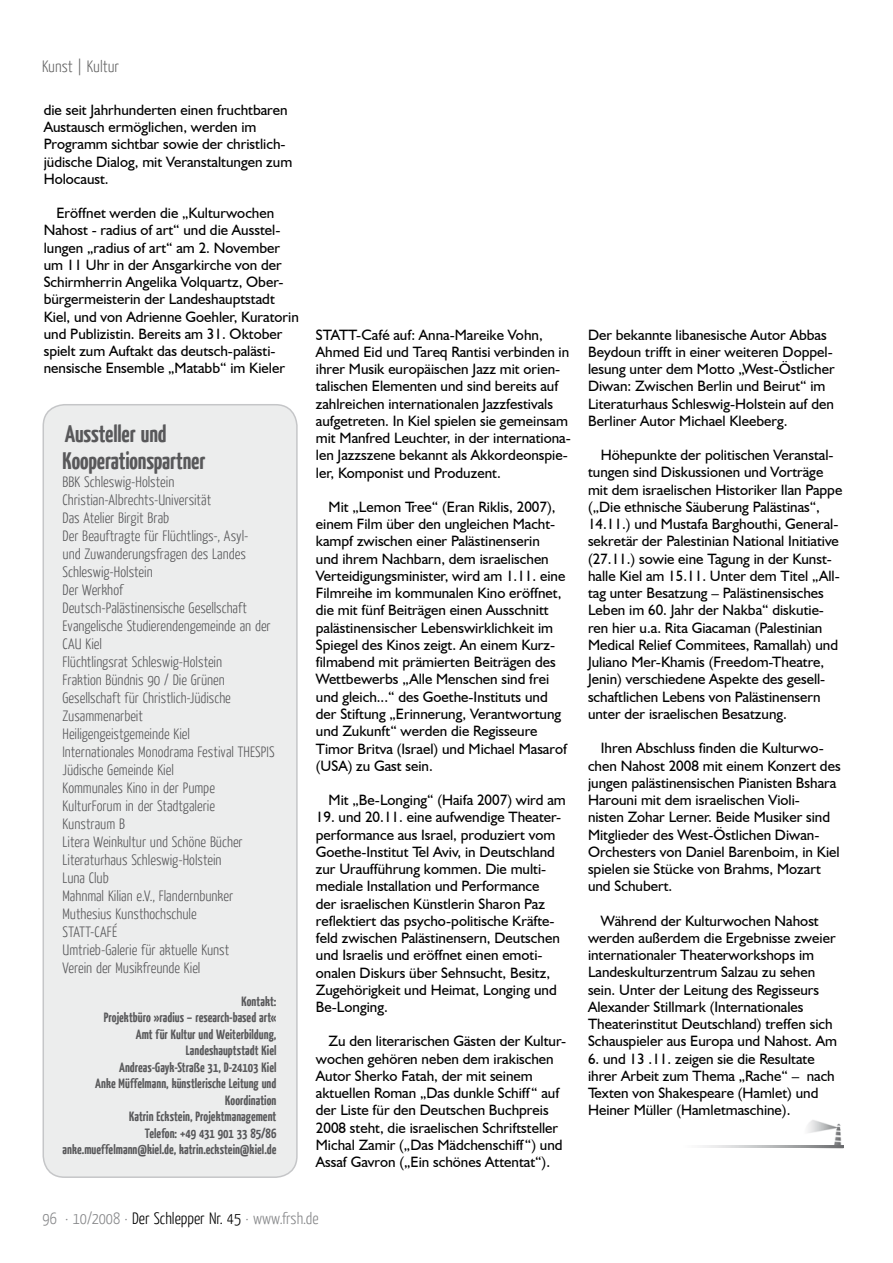
<style>
.page{position:relative;width:893px;height:1263px;background:#fff}
.page>*{position:absolute;margin:0;border:0;box-sizing:border-box;transform-origin:0 0}
.t1{font:700 24px/27px "Yanone Kaffeesatz";letter-spacing:-.01em;color:#58585a}
.t2{font:300 16.5px "Yanone Kaffeesatz";color:#87888a}
.t3{font:300 16.5px "Yanone Kaffeesatz";color:#000}
.t4{font:15px/17.2px "Humanist 521 BT";color:#000}
.t5{font:300 15px/18px "Yanone Kaffeesatz";color:#58585a}
.t6{font:700 13.5px/16.5px "Yanone Kaffeesatz";letter-spacing:.005em;color:#58585a;text-align:right}
.s1{color:#000}
</style>
<div class="page">
<img style="left:803px;top:1120px;width:40px;height:29px">
<img style="left:702px;top:1146px;width:141px;height:1px">
<div style="left:43px;top:405px;width:254px;height:772px;background:#eceded;border-radius:21px"></div>
<div style="left:43px;top:404px;width:255px;height:774px;border:2px solid #c5c6c8;border-radius:21px"></div>
<p class="t3" style="left:42px;top:56px;width:79px">Kunst | Kultur</p>
<p class="t4" style="left:44px;top:101px;width:250px">die seit Jahrhunderten einen fruchtbaren Austausch ermöglichen, werden im Programm sichtbar sowie der christlich&shy;jüdische Dialog, mit Veranstaltungen zum Holocaust.</p>
<p class="t4" style="left:44px;top:204px;width:257px;text-indent:13px">Eröffnet werden die „Kulturwochen Nahost - radius of art“ und die Ausstel&shy;lungen „radius of art“ am 2. November um 11 Uhr in der Ansgarkirche von der Schirmherrin Angelika Volquartz, Ober&shy;bürgermeisterin der Landeshauptstadt Kiel, und von Adrienne Goehler, Kuratorin und Publizistin. Bereits am 31. Oktober spielt zum Auftakt das deutsch-palästi&shy;nensische Ensemble „Matabb“ im Kieler</p>
<h1 class="t1" style="left:63px;top:419px;width:144px">Aussteller und<br>Kooperationspartner</h1>
<p class="t5" style="left:63px;top:472px;width:213px">BBK Schleswig-Holstein<br>Christian-Albrechts-Universität<br>Das Atelier Birgit Brab<br>Der Beauftragte für Flüchtlings-, Asyl-<br>und Zuwanderungsfragen des Landes<br>Schleswig-Holstein<br>Der Werkhof<br>Deutsch-Palästinensische Gesellschaft<br>Evangelische Studierendengemeinde an der<br>CAU Kiel<br>Flüchtlingsrat Schleswig-Holstein<br>Fraktion Bündnis 90 / Die Grünen<br>Gesellschaft für Christlich-Jüdische<br>Zusammenarbeit<br>Heiligengeistgemeinde Kiel<br>Internationales Monodrama Festival THESPIS<br>Jüdische Gemeinde Kiel<br>Kommunales Kino in der Pumpe<br>KulturForum in der Stadtgalerie<br>Kunstraum B<br>Litera Weinkultur und Schöne Bücher<br>Literaturhaus Schleswig-Holstein<br>Luna Club<br>Mahnmal Kilian e.V., Flandernbunker<br>Muthesius Kunsthochschule<br>STATT-CAFÉ<br>Umtrieb-Galerie für aktuelle Kunst<br>Verein der Musikfreunde Kiel</p>
<p class="t6" style="left:63px;top:992px;width:215px">Kontakt:<br>Projektbüro »radius – research-based art«<br>Amt für Kultur und Weiterbildung, Landeshauptstadt Kiel<br>Andreas-Gayk-Straße 31, D-24103 Kiel<br>Anke Müffelmann, künstlerische Leitung und Koordination<br>Katrin Eckstein, Projektmanagement<br>Telefon: +49 431 901 33 85/86 anke.mueffelmann@kiel.de, katrin.eckstein@kiel.de</p>
<p class="t4" style="left:316px;top:326px;width:256px">STATT-Café auf: Anna-Mareike Vohn, Ahmed Eid und Tareq Rantisi verbinden in ihrer Musik europäischen Jazz mit orien&shy;talischen Elementen und sind bereits auf zahlreichen internationalen Jazzfestivals aufgetreten. In Kiel spielen sie gemeinsam mit Manfred Leuchter, in der internationa&shy;len Jazzszene bekannt als Akkordeonspie&shy;ler, Komponist und Produzent.</p>
<p class="t4" style="left:316px;top:498px;width:253px;text-indent:13px">Mit „Lemon Tree“ (Eran Riklis, 2007), einem Film über den ungleichen Macht&shy;kampf zwischen einer Palästinenserin<br>und ihrem Nachbarn, dem israelischen Verteidigungsminister, wird am 1.11. eine Filmreihe im kommunalen Kino eröffnet, die mit fünf Beiträgen einen Ausschnitt palästinensischer Lebenswirklichkeit im Spiegel des Kinos zeigt. An einem Kurz&shy;filmabend mit prämierten Beiträgen des Wettbewerbs „Alle Menschen sind frei und gleich...“ des Goethe-Instituts und der Stiftung „Erinnerung, Verantwortung und Zukunft“ werden die Regisseure Timor Britva (Israel) und Michael Masarof (USA) zu Gast sein.</p>
<p class="t4" style="left:329px;top:791px;width:239px">Mit „Be-Longing“ (Haifa 2007) wird am</p>
<p class="t4" style="left:316px;top:808px;width:247px">19. und 20.11. eine aufwendige Theater&shy;performance aus Israel, produziert vom Goethe-Institut Tel Aviv, in Deutschland zur Uraufführung kommen. Die multi&shy;mediale Installation und Performance der israelischen Künstlerin Sharon Paz reflektiert das psycho-politische Kräfte&shy;feld zwischen Palästinensern, Deutschen und Israelis und eröffnet einen emoti&shy;onalen Diskurs über Sehnsucht, Besitz, Zugehörigkeit und Heimat, Longing und Be-Longing.</p>
<p class="t4" style="left:316px;top:1032px;width:252px;text-indent:13px">Zu den literarischen Gästen der Kultur&shy;wochen gehören neben dem irakischen Autor Sherko Fatah, der mit seinem aktuellen Roman „Das dunkle Schiff“ auf der Liste für den Deutschen Buchpreis 2008 steht, die israelischen Schriftsteller Michal Zamir („Das Mädchenschiff“) und Assaf Gavron („Ein schönes Attentat“).</p>
<p class="t2" style="left:43px;top:1208px;width:278px">96 · 10/2008 · <span class="s1">Der Schlepper Nr. 45</span> · www.frsh.de</p>
<p class="t4" style="left:588px;top:326px;width:248px">Der bekannte libanesische Autor Abbas Beydoun trifft in einer weiteren Doppel&shy;lesung unter dem Motto „West-Östlicher Diwan: Zwischen Berlin und Beirut“ im Literaturhaus Schleswig-Holstein auf den Berliner Autor Michael Kleeberg.</p>
<p class="t4" style="left:588px;top:446px;width:256px;text-indent:13px">Höhepunkte der politischen Veranstal&shy;tungen sind Diskussionen und Vorträge mit dem israelischen Historiker Ilan Pappe („Die ethnische Säuberung Palästinas“, 14.11.) und Mustafa Barghouthi, General&shy;sekretär der Palestinian National Initiative (27.11.) sowie eine Tagung in der Kunst&shy;halle Kiel am 15.11. Unter dem Titel „All&shy;tag unter Besatzung – Palästinensisches Leben im 60. Jahr der Nakba“ diskutie&shy;ren hier u.a. Rita Giacaman (Palestinian Medical Relief Commitees, Ramallah) und Juliano Mer-Khamis (Freedom-Theatre, Jenin) verschiedene Aspekte des gesell&shy;schaftlichen Lebens von Palästinensern unter der israelischen Besatzung.</p>
<p class="t4" style="left:588px;top:739px;width:254px;text-indent:13px">Ihren Abschluss finden die Kulturwo&shy;chen Nahost 2008 mit einem Konzert des jungen palästinensischen Pianisten Bshara Harouni mit dem israelischen Violi-<br>nisten Zohar Lerner. Beide Musiker sind Mitglieder des West-Östlichen Diwan-Orchesters von Daniel Barenboim, in Kiel spielen sie Stücke von Brahms, Mozart und Schubert.</p>
<p class="t4" style="left:588px;top:911px;width:250px;text-indent:13px">Während der Kulturwochen Nahost werden außerdem die Ergebnisse zweier internationaler Theaterworkshops im Landeskulturzentrum Salzau zu sehen sein. Unter der Leitung des Regisseurs Alexander Stillmark (Internationales Theaterinstitut Deutschland) treffen sich Schauspieler aus Europa und Nahost. Am</p>
<p class="t4" style="left:588px;top:1049px;width:248px">6. und 13 .11. zeigen sie die Resultate ihrer Arbeit zum Thema „Rache“ – nach Texten von Shakespeare (Hamlet) und Heiner Müller (Hamletmaschine).</p>
</div>
